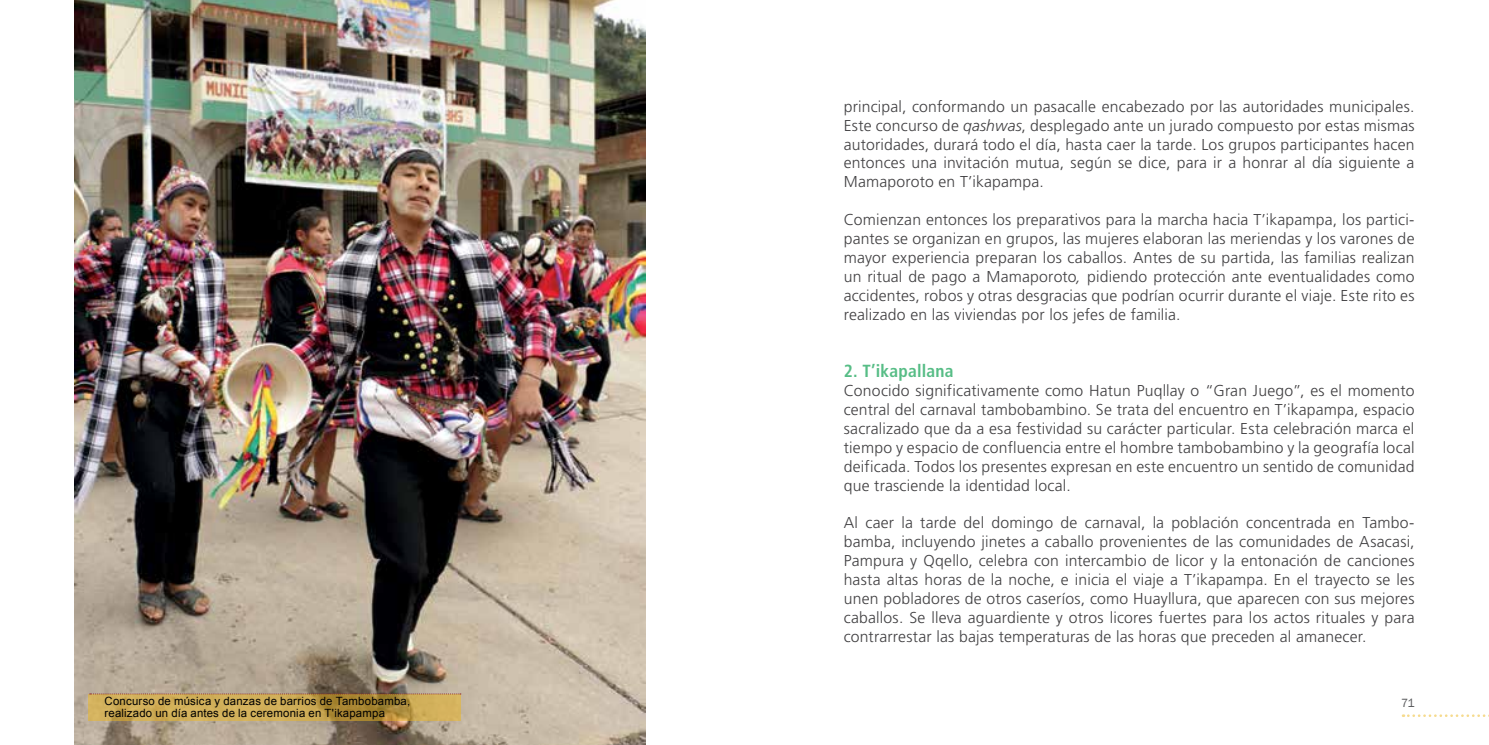
<style>
.page{position:relative;width:1489px;height:745px;background:#fff}
.page>*{position:absolute;margin:0;border:0;box-sizing:border-box;transform-origin:0 0}
.t1{font:700 condensed 17.5px "Frutiger";letter-spacing:.015em;color:#57bd86}
.t2{font:300 15.75px/18.9px "Frutiger";letter-spacing:.015em;color:#414042;text-align:justify}
.t3{font:12.25px "Franklin Gothic";color:#58595b}
.t4{font:11.38px "Arial";letter-spacing:.015em;color:#000}
.s1{font-style:italic}
</style>
<div class="page">
<svg style="left:1402px;top:714px;width:87px;height:2px"></svg>
<img style="left:74px;top:0;width:571px;height:744px">
<svg style="left:88px;top:693px;width:373px;height:27px;background:#c6a34f"></svg>
<svg style="left:90px;top:693px;width:371px;height:1px"></svg>
<p class="t2" style="left:843px;top:97px;width:572px">principal, conformando un pasacalle encabezado por las autoridades municipales.<br>Este concurso de <span class="s1">qashwas</span>, desplegado ante un jurado compuesto por estas mismas autoridades, durará todo el día, hasta caer la tarde. Los grupos participantes hacen entonces una invitación mutua, según se dice, para ir a honrar al día siguiente a Mamaporoto en T’ikapampa.</p>
<p class="t2" style="left:843px;top:210px;width:572px">Comienzan entonces los preparativos para la marcha hacia T’ikapampa, los partici&shy;pantes se organizan en grupos, las mujeres elaboran las meriendas y los varones de mayor experiencia preparan los caballos. Antes de su partida, las familias realizan un ritual de pago a Mamaporoto<span class="s1">,</span> pidiendo protección ante eventualidades como accidentes, robos y otras desgracias que podrían ocurrir durante el viaje. Este rito es realizado en las viviendas por los jefes de familia.</p>
<p class="t1" style="left:843px;top:360px;width:111px">2. T’ikapallana</p>
<p class="t2" style="left:843px;top:381px;width:572px">Conocido significativamente como Hatun Puqllay o “Gran Juego”, es el momento central del carnaval tambobambino. Se trata del encuentro en T’ikapampa, espacio sacralizado que da a esa festividad su carácter particular. Esta celebración marca el tiempo y espacio de confluencia entre el hombre tambobambino y la geografía local deificada. Todos los presentes expresan en este encuentro un sentido de comunidad que trasciende la identidad local.</p>
<p class="t2" style="left:843px;top:513px;width:572px">Al caer la tarde del domingo de carnaval, la población concentrada en Tambo&shy;bamba, incluyendo jinetes a caballo provenientes de las comunidades de Asacasi, Pampura y Qqello, celebra con intercambio de licor y la entonación de canciones hasta altas horas de la noche, e inicia el viaje a T’ikapampa. En el trayecto se les unen pobladores de otros caseríos, como Huayllura, que aparecen con sus mejores caballos. Se lleva aguardiente y otros licores fuertes para los actos rituales y para contrarrestar las bajas temperaturas de las horas que preceden al amanecer.</p>
<p class="t4" style="left:104px;top:692px;width:307px">Concurso de música y danzas de barrios de Tambobamba,</p>
<p class="t3" style="left:1400px;top:695px;width:15px">71</p>
<p class="t4" style="left:104px;top:705px;width:282px">realizado un día antes de la ceremonia en T'ikapampa</p>
</div>
